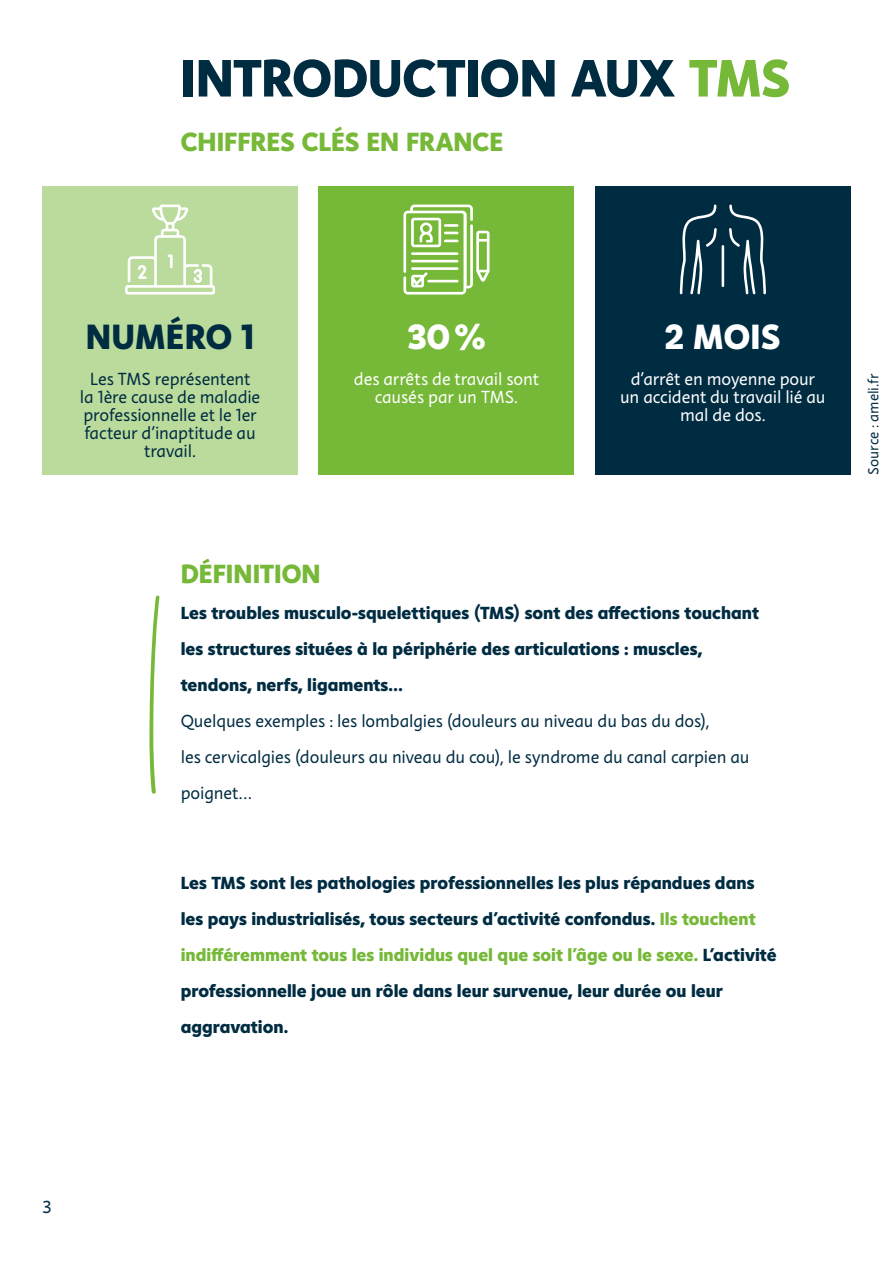
<style>
.page{position:relative;width:893px;height:1263px;background:#fff}
.page>*{position:absolute;margin:0;border:0;box-sizing:border-box;transform-origin:0 0}
.Section_-H1{font:800 54px "Instant 5";letter-spacing:-.005em;color:#002c42}
.t1{font:800 36px "Instant 5";letter-spacing:.005em;color:#fff}
.t2{font:800 36px "Instant 5";letter-spacing:.01em;color:#002c42}
.Section_-_H2{font:800 27px "Instant 5";letter-spacing:-.005em;color:#76b837}
.t3{font:800 18px/36px "Instant 5";color:#002c42}
.t4{font:18px/18px "Instant 3";letter-spacing:-.005em;color:#002c42;text-align:center}
.t5{font:18px/18px "Instant 3";letter-spacing:-.005em;color:#fff;text-align:center}
.t6{font:15px "Instant 3";color:#002c42}
.s1{color:#76b837}
.s2{font-family:"Instant 3";font-weight:400}
</style>
<div class="page">
<div style="left:43px;top:187px;width:255px;height:288px;background:#badb9b"></div>
<div style="left:319px;top:187px;width:255px;height:288px;background:#76b837"></div>
<svg style="left:149px;top:596px;width:10px;height:198px"></svg>
<div style="left:595px;top:187px;width:255px;height:288px;background:#002c42"></div>
<svg style="left:125px;top:205px;width:90px;height:90px"></svg>
<svg style="left:403px;top:205px;width:86px;height:90px"></svg>
<hr style="left:411px;top:252px;width:47px;height:3px;background:#fff">
<hr style="left:411px;top:260px;width:47px;height:2px;background:#fff">
<hr style="left:411px;top:267px;width:47px;height:3px;background:#fff">
<svg style="left:680px;top:204px;width:86px;height:91px"></svg>
<h1 class="Section_-H1" style="left:181px;top:40px;width:611px">INTRODUCTION AUX <span class="s1">TMS</span></h1>
<h2 class="Section_-_H2" style="left:181px;top:122px;width:324px">CHIFFRES CLÉS EN FRANCE</h2>
<p class="t2" style="left:86px;top:311px;width:170px">NUMÉRO 1</p>
<p class="t4" style="left:80px;top:370px;width:182px">Les TMS représentent<br>la 1ère cause de maladie professionnelle et le 1er facteur d'inaptitude au travail.</p>
<p class="t1" style="left:408px;top:311px;width:79px">30 %</p>
<p class="t5" style="left:354px;top:370px;width:187px">des arrêts de travail sont causés par un TMS.</p>
<p class="t1" style="left:665px;top:311px;width:117px">2 MOIS</p>
<p class="t5" style="left:620px;top:370px;width:207px">d'arrêt en moyenne pour un accident du travail lié au mal de dos.</p>
<p class="t6" style="left:864px;top:475px;width:102px;rotate:-90deg">Source : ameli.fr</p>
<h2 class="Section_-_H2" style="left:181px;top:554px;width:141px">DÉFINITION</h2>
<p class="t3" style="left:181px;top:594px;width:580px">Les troubles musculo-squelettiques (TMS) sont des affections touchant les structures situées à la périphérie des articulations : muscles, tendons, nerfs, ligaments…<br><span class="s2">Quelques exemples : les lombalgies (douleurs au niveau du bas du dos),</span></p>
<p class="t4" style="left:181px;top:739px;width:570px;line-height:36px;text-align:left">les cervicalgies (douleurs au niveau du cou), le syndrome du canal carpien au poignet…</p>
<p class="t3" style="left:181px;top:864px;width:597px">Les TMS sont les pathologies professionnelles les plus répandues dans les pays industrialisés, tous secteurs d’activité confondus. <span class="s1">Ils touchent indifféremment tous les individus quel que soit l’âge ou le sexe.</span> L’activité professionnelle joue un rôle dans leur survenue, leur durée ou leur aggravation.</p>
<p class="t4" style="left:43px;top:1198px;width:11px">3</p>
</div>
